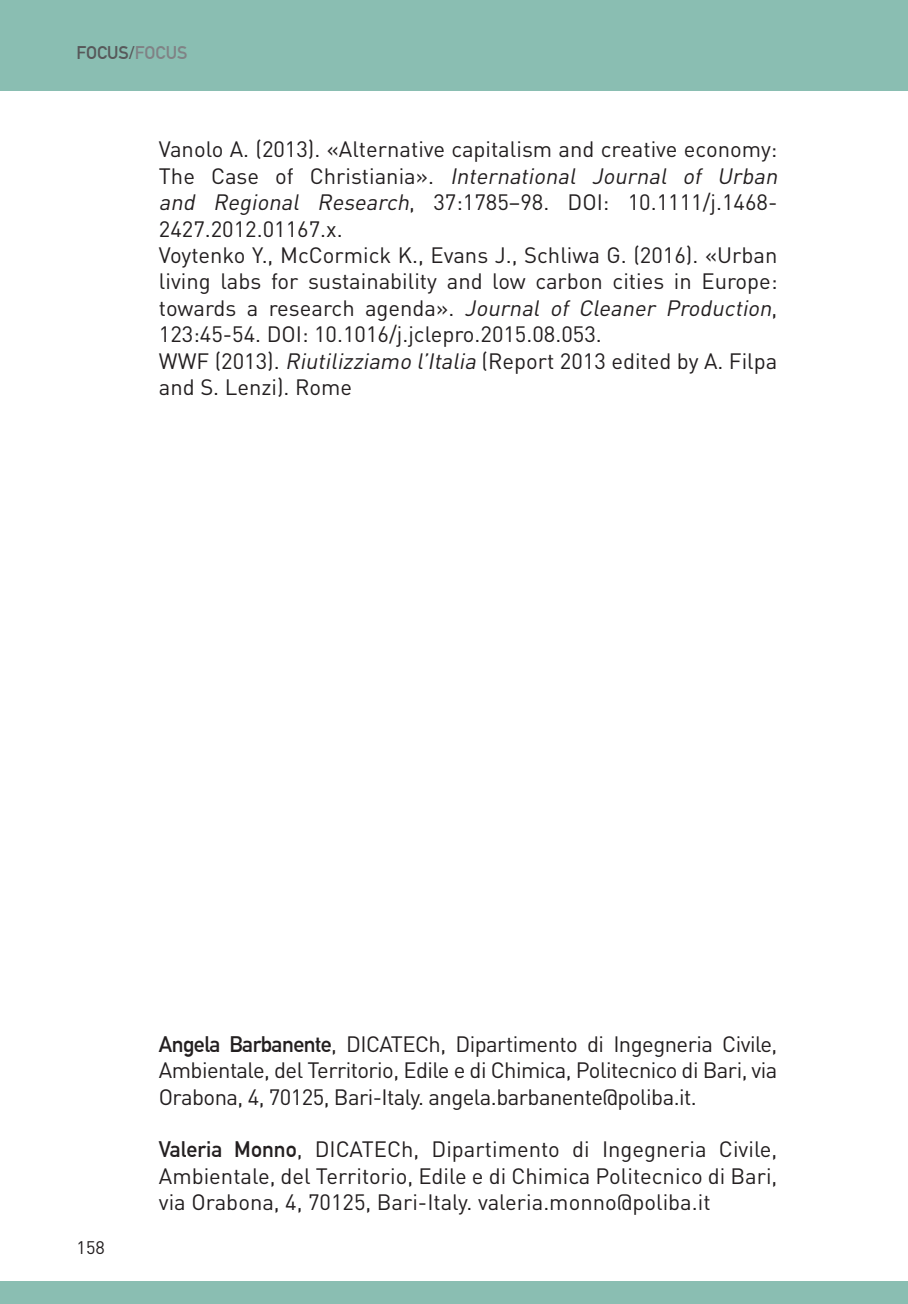
<style>
.page{position:relative;width:908px;height:1304px;background:#fff}
.page>*{position:absolute;margin:0;border:0;box-sizing:border-box;transform-origin:0 0}
.t1{font:22px/26.4px "DIN";color:#231f20;text-align:justify}
.t2{font:700 18px "DIN Alternate";color:#57585a}
.t3{font:18px "DIN";color:#231f20}
.s1{color:#808285}
.s2{font-style:italic}
.s3{font-family:"DIN Alternate";font-weight:700}
</style>
<div class="page">
<div style="left:0;top:0;width:907px;height:90px;background:#8abeb2"></div>
<div style="left:0;top:1281px;width:907px;height:23px;background:#8abeb2"></div>
<p class="t2" style="left:77px;top:39px;width:112px">FOCUS/<span class="s1">FOCUS</span></p>
<p class="t1" style="left:159px;top:136px;width:624px;text-align:left">Vanolo A. (2013). «Alternative capitalism and creative economy:<br>T h e C a se of C h ri st i a n i a » . <span class="s2">International Journal of Urban and Regional Research</span>, 37:1785–98. DOI: 10.1111/j.1468- 2427.2012.01167.x.</p>
<p class="t1" style="left:159px;top:241px;width:620px">Voytenko Y., McCormick K., Evans J., Schliwa G. (2016). «Urban living labs for sustainability and low carbon cities in Europe: t owa rd s a re s e a rc h a g e n d a » . <span class="s2">Journal of Cleaner Production</span>, 123:45-54. DOI: 10.1016/j.jclepro.2015.08.053.</p>
<p class="t1" style="left:159px;top:347px;width:619px">WWF (2013). <span class="s2">Riutilizziamo l’Italia</span> (Report 2013 edited by A. Filpa and S. Lenzi). Rome</p>
<p class="t3" style="left:77px;top:1237px;width:30px">158</p>
<p class="t1" style="left:159px;top:1030px;width:620px"><span class="s3">Angela Barbanente</span>, DICATECh, Dipartimento di Ingegneria Civile, Ambientale, del Territorio, Edile e di Chimica, Politecnico di Bari, via Orabona, 4, 70125, Bari-Italy. angela.barbanente@poliba.it.</p>
<p class="t1" style="left:159px;top:1136px;width:619px"><span class="s3">Valeria Monno</span>, DICATECh, Dipartimento di Ingegneria Civile, Ambientale, del Territorio, Edile e di Chimica Politecnico di Bari, via Orabona, 4, 70125, Bari-Italy. valeria.monno@poliba.it</p>
</div>
